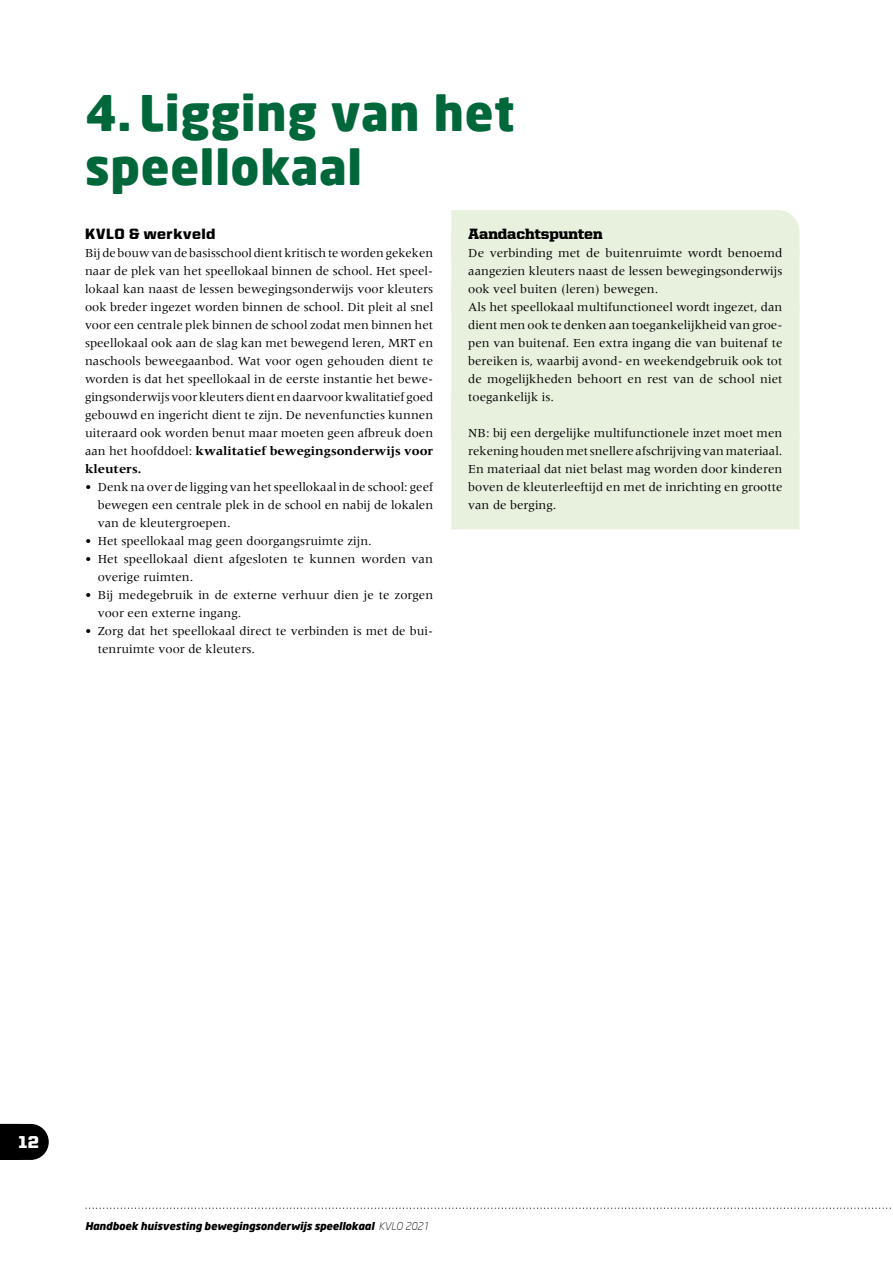
<style>
.page{position:relative;width:893px;height:1263px;background:#fff}
.page>*{position:absolute;margin:0;border:0;box-sizing:border-box;transform-origin:0 0}
.t1{font:900 48px/54px "Neo Sans";letter-spacing:.015em;color:#00673a}
.t2{font:900 17.25px "United Sans Reg";color:#fff}
.t3{font:900 15px "United Serif Reg";color:#000}
.t4{font:900 15px "United Sans Reg";letter-spacing:.035em;color:#000}
.t5{font:12.75px/18px "Meridien LT Std";color:#000}
.t6{font:italic 900 10.5px "Neo Sans";color:#000}
.s1{font-weight:700}
.s2{font-weight:300}
</style>
<div class="page">
<div style="left:451px;top:210px;width:348px;height:75px;background:#e8f1de"></div>
<div style="left:451px;top:285px;width:348px;height:108px;background:#e8f1de"></div>
<div style="left:451px;top:393px;width:348px;height:136px;background:#e8f1de"></div>
<svg style="left:0;top:1124px;width:49px;height:36px;background:#151515"></svg>
<svg style="left:85px;top:1207px;width:806px;height:2px"></svg>
<h1 class="t1" style="left:85px;top:84px;width:431px">4. Ligging van het speellokaal</h1>
<p class="t4" style="left:85px;top:225px;width:132px">KVLO &amp; werkveld</p>
<p class="t5" style="left:85px;top:243px;width:350px;text-align:justify">Bij de bouw van de basisschool dient kritisch te worden gekeken naar de plek van het speellokaal binnen de school. Het speel&shy;lokaal kan naast de lessen bewegingsonderwijs voor kleuters ook breder ingezet worden binnen de school. Dit pleit al snel voor een centrale plek binnen de school zodat men binnen het speellokaal ook aan de slag kan met bewegend leren, MRT en naschools beweegaanbod. Wat voor ogen gehouden dient te worden is dat het speellokaal in de eerste instantie het bewe&shy;gingsonderwijs voor kleuters dient en daarvoor kwalitatief goed gebouwd en ingericht dient te zijn. De nevenfuncties kunnen uiteraard ook worden benut maar moeten geen afbreuk doen aan het hoofddoel: <span class="s1">kwalitatief bewegingsonderwijs voor kleuters.</span></p>
<p class="t5" style="left:98px;top:477px;width:337px;text-align:justify;text-indent:-13px">• Denk na over de ligging van het speellokaal in de school: geef bewegen een centrale plek in de school en nabij de lokalen van de kleutergroepen.</p>
<p class="t5" style="left:85px;top:531px;width:288px">• Het speellokaal mag geen doorgangsruimte zijn.</p>
<p class="t5" style="left:98px;top:549px;width:337px;text-indent:-13px">• Het speellokaal dient afgesloten te kunnen worden van overige ruimten.</p>
<p class="t5" style="left:98px;top:585px;width:337px;text-indent:-13px">• Bij medegebruik in de externe verhuur dien je te zorgen voor een externe ingang.</p>
<p class="t5" style="left:98px;top:621px;width:337px;text-indent:-13px">• Zorg dat het speellokaal direct te verbinden is met de bui&shy;tenruimte voor de kleuters.</p>
<p class="t3" style="left:468px;top:225px;width:136px">Aandachtspunten</p>
<p class="t5" style="left:468px;top:243px;width:316px">De verbinding met de buitenruimte wordt benoemd aangezien kleuters naast de lessen bewegingsonderwijs ook veel buiten (leren) bewegen.<br>Als het speellokaal multifunctioneel wordt ingezet, dan dient men ook te denken aan toegankelijkheid van groe&shy;pen van buitenaf. Een extra ingang die van buitenaf te bereiken is, waarbij avond- en weekendgebruik ook tot de mogelijkheden behoort en rest van de school niet toegankelijk is.</p>
<p class="t5" style="left:468px;top:423px;width:316px;text-align:justify">NB: bij een dergelijke multifunctionele inzet moet men rekening houden met snellere afschrijving van materiaal.<br>En materiaal dat niet belast mag worden door kinderen boven de kleuterleeftijd en met de inrichting en grootte van de berging.</p>
<h2 class="t2" style="left:18px;top:1133px;width:22px">12</h2>
<p class="t6" style="left:85px;top:1219px;width:346px">Handboek huisvesting bewegingsonderwijs speellokaal <span class="s2">KVLO 2021</span></p>
</div>
